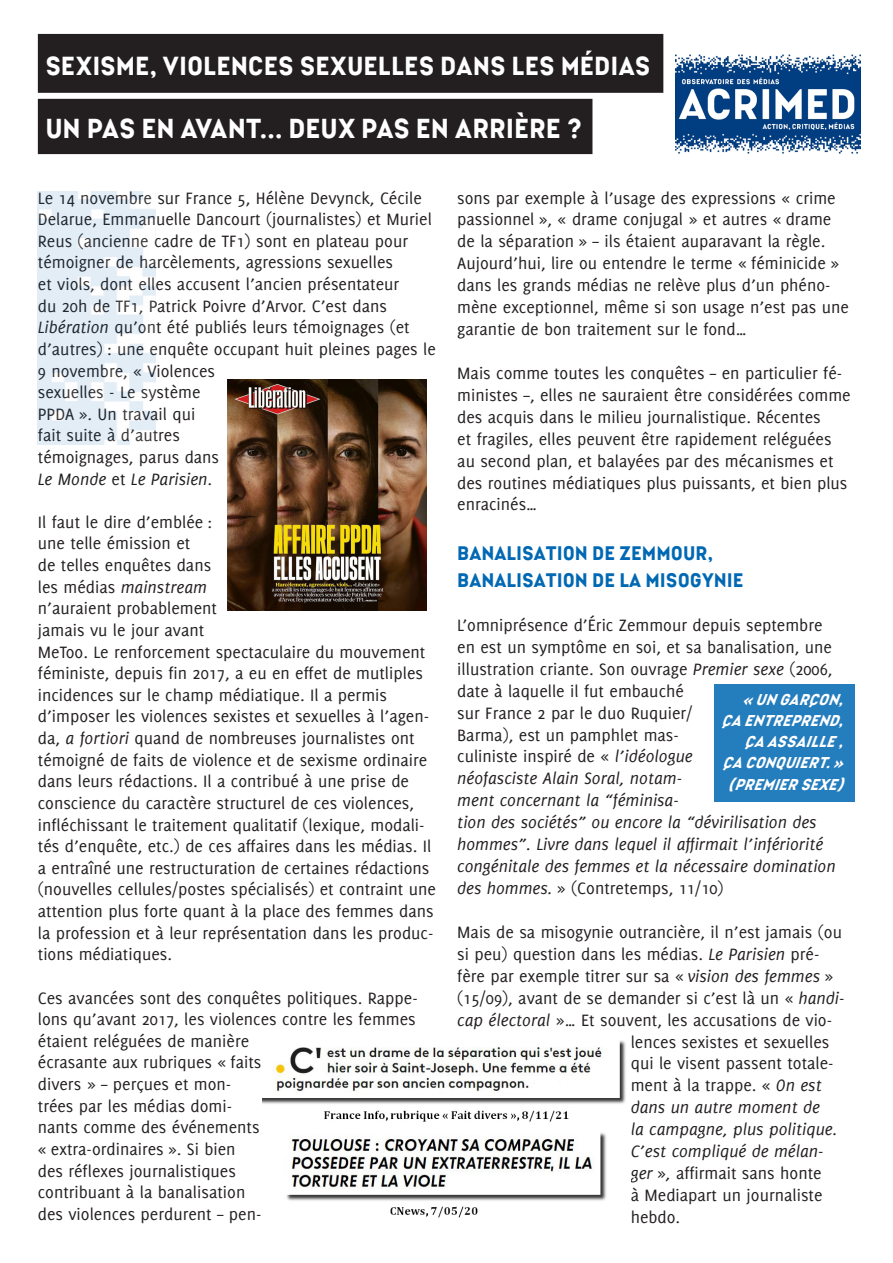
<style>
.page{position:relative;width:893px;height:1263px;background:#fff}
.page>*{position:absolute;margin:0;border:0;box-sizing:border-box;transform-origin:0 0}
.Article_texte{font:700 31.5px "Mehdi";letter-spacing:-.005em;color:#fff}
.Article_texte-2{font:700 30px "Mehdi";color:#fff}
.t1{font:700 22.5px "Mehdi";color:#0168b3}
.t2{font:18px/21.6px "Delicious";color:#231f20}
.t3{font:italic 18px "Delicious";color:#231f20}
.t4{font:italic 700 18px/21.1px "Mehdi";color:#fff;text-align:right}
.s1{font-style:italic}
</style>
<div class="page">
<div style="left:42px;top:38px;width:618px;height:51px;background:#231f20"></div>
<div style="left:38px;top:34px;width:625px;height:59px;border:8px solid #231f20"></div>
<img style="left:675px;top:54px;width:185px;height:100px">
<div style="left:42px;top:103px;width:547px;height:47px;background:#231f20"></div>
<div style="left:38px;top:99px;width:554px;height:55px;border:8px solid #231f20"></div>
<img style="left:38px;top:191px;width:117px;height:253px">
<img style="left:227px;top:380px;width:200px;height:230px">
<img style="left:262px;top:1040px;width:364px;height:178px">
<div style="left:714px;top:684px;width:141px;height:117px;background:#247dbd"></div>
<p class="Article_texte-2" style="left:45px;top:51px;width:607px">SEXISME, VIOLENCES SEXUELLES DANS LES MÉDIAS</p>
<p class="Article_texte" style="left:45px;top:112px;width:538px">UN PAS EN AVANT... DEUX PAS EN ARRIÈRE ?</p>
<p class="t2" style="left:38px;top:187px;width:399px">Le 14 novembre sur France 5, Hélène Devynck, Cécile Delarue, Emmanuelle Dancourt (journalistes) et Muriel Reus (ancienne cadre de TF1) sont en plateau pour témoigner de harcèlements, agressions sexuelles<br>et viols, dont elles accusent l’ancien présentateur<br>du 20h de TF1, Patrick Poivre d’Arvor. C’est dans <span class="s1">Libération</span> qu’ont été publiés leurs témoignages (et d’autres) : une enquête occupant huit pleines pages le 9 novembre, « Violences<br>sexuelles - Le système<br>PPDA ». Un travail qui<br>fait suite à d’autres<br>témoignages, parus dans<br><span class="s1">Le Monde</span> et <span class="s1">Le Parisien</span>.</p>
<p class="t2" style="left:38px;top:511px;width:400px">Il faut le dire d’emblée :<br>une telle émission et<br>de telles enquêtes dans<br>les médias <span class="s1">mainstream<br></span>n’auraient probablement<br>jamais vu le jour avant<br>MeToo. Le renforcement spectaculaire du mouvement féministe, depuis fin 2017, a eu en effet de mutliples incidences sur le champ médiatique. Il a permis d’imposer les violences sexistes et sexuelles à l’agen&shy;da, <span class="s1">a fortiori</span> quand de nombreuses journalistes ont témoigné de faits de violence et de sexisme ordinaire dans leurs rédactions. Il a contribué à une prise de conscience du caractère structurel de ces violences, infléchissant le traitement qualitatif (lexique, modali&shy;tés d’enquête, etc.) de ces affaires dans les médias. Il a entraîné une restructuration de certaines rédactions (nouvelles cellules/postes spécialisés) et contraint une attention plus forte quant à la place des femmes dans la profession et à leur représentation dans les produc&shy;tions médiatiques.</p>
<p class="t2" style="left:38px;top:987px;width:381px">Ces avancées sont des conquêtes politiques. Rappe&shy;lons qu’avant 2017, les violences contre les femmes étaient reléguées de manière<br>écrasante aux rubriques « faits<br>divers » – perçues et mon-<br>trées par les médias domi-<br>nants comme des événements<br>« extra-ordinaires ». Si bien<br>des réflexes journalistiques<br>contribuant à la banalisation<br>des violences perdurent – pen-</p>
<p class="t2" style="left:457px;top:186px;width:393px">sons par exemple à l’usage des expressions « crime passionnel », « drame conjugal » et autres « drame de la séparation » – ils étaient auparavant la règle.<br>Aujourd’hui, lire ou entendre le terme « féminicide » dans les grands médias ne relève plus d’un phéno&shy;mène exceptionnel, même si son usage n’est pas une garantie de bon traitement sur le fond…</p>
<p class="t2" style="left:457px;top:362px;width:395px">Mais comme toutes les conquêtes – en particulier fé&shy;ministes –, elles ne sauraient être considérées comme des acquis dans le milieu journalistique. Récentes<br>et fragiles, elles peuvent être rapidement reléguées au second plan, et balayées par des mécanismes et des routines médiatiques plus puissants, et bien plus enracinés…</p>
<p class="t1" style="left:457px;top:541px;width:257px">BANALISATION DE ZEMMOUR,</p>
<p class="t1" style="left:457px;top:569px;width:288px">BANALISATION DE LA MISOGYNIE</p>
<p class="t2" style="left:457px;top:614px;width:380px">L’omniprésence d’Éric Zemmour depuis septembre en est un symptôme en soi, et sa banalisation, une illustration criante. Son ouvrage <span class="s1">Premier sexe</span> (2006, date à laquelle il fut embauché<br>sur France 2 par le duo Ruquier/<br>Barma), est un pamphlet mas-<br>culiniste inspiré de « <span class="s1">l’idéologue<br>néofasciste Alain Soral, notam-<br>ment concernant la “féminisa-<br>tion des sociétés” ou encore la “dévirilisation des hommes”. Livre dans lequel il affirmait l’infériorité congénitale des femmes et la nécessaire domination des hommes. »</span> (Contretemps, 11/10)</p>
<p class="t2" style="left:457px;top:921px;width:386px">Mais de sa misogynie outrancière, il n’est jamais (ou</p>
<p class="t2" style="left:457px;top:943px;width:364px">si peu) question dans les médias. <span class="s1">Le Parisien</span> pré-</p>
<p class="t2" style="left:457px;top:965px;width:378px">fère par exemple titrer sur sa <span class="s1">« vision des femmes »</span></p>
<p class="t2" style="left:457px;top:987px;width:389px">(15/09), avant de se demander si c’est là un <span class="s1">« handi-</span></p>
<p class="t2" style="left:457px;top:1009px;width:376px"><span class="s1">cap électoral »</span>… Et souvent, les accusations de vio-</p>
<p class="t2" style="left:631px;top:1030px;width:200px">lences sexistes et sexuelles</p>
<p class="t2" style="left:631px;top:1052px;width:205px">qui le visent passent totale-</p>
<p class="t2" style="left:631px;top:1074px;width:193px">ment à la trappe. <span class="s1">« On est</span></p>
<p class="t3" style="left:631px;top:1097px;width:191px">dans un autre moment de</p>
<p class="t3" style="left:631px;top:1119px;width:208px">la campagne, plus politique.</p>
<p class="t3" style="left:631px;top:1141px;width:194px">C’est compliqué de mélan-</p>
<p class="t2" style="left:631px;top:1162px;width:192px"><span class="s1">ger »,</span> affirmait sans honte</p>
<p class="t2" style="left:631px;top:1184px;width:193px">à Mediapart un journaliste</p>
<p class="t2" style="left:631px;top:1206px;width:51px">hebdo.</p>
<p class="t4" style="left:721px;top:688px;width:129px">«UNGARÇON,<br>ÇAENTREPREND,<br>ÇAASSAILLE,<br>ÇACONQUIERT.» (PREMIERSEXE)</p>
</div>
